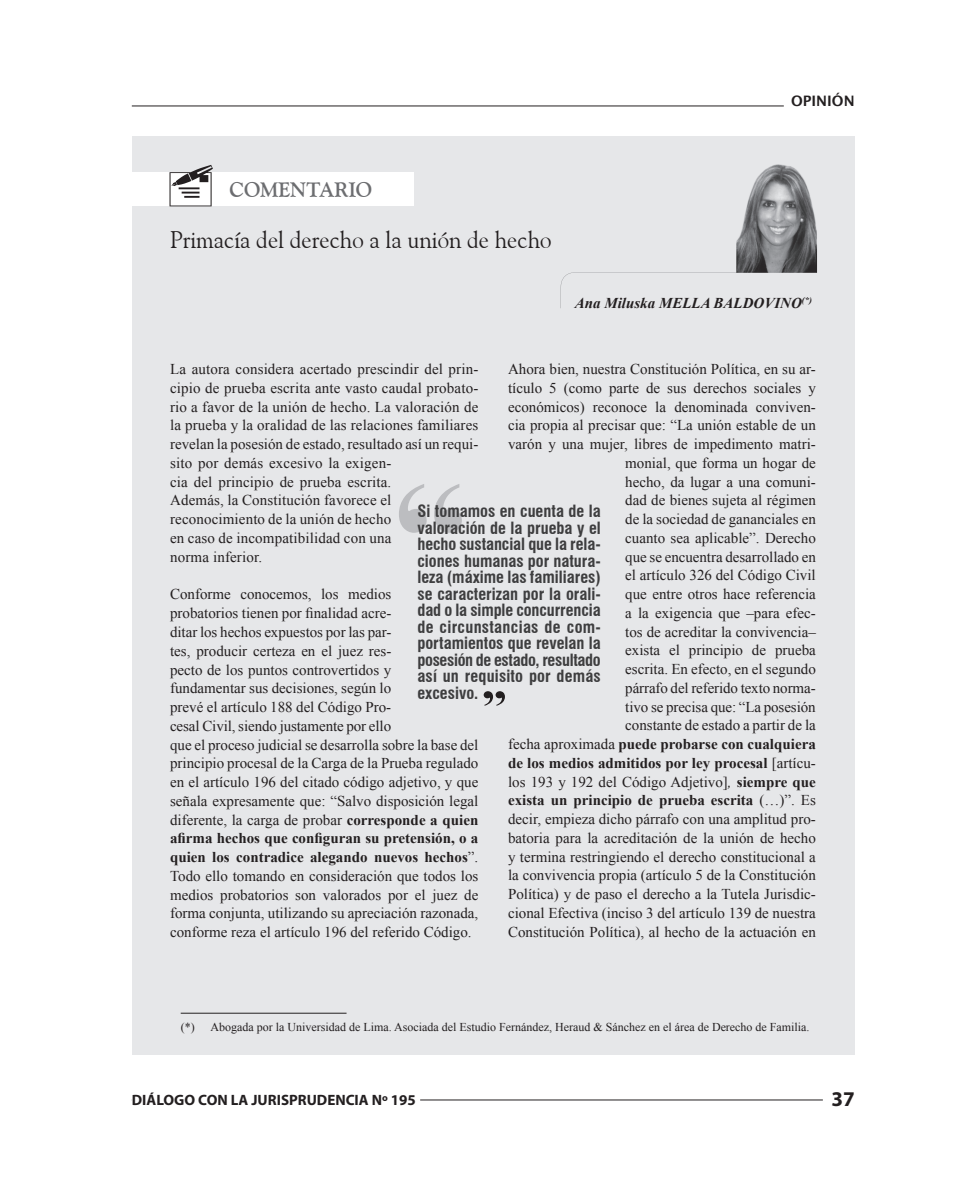
<style>
.page{position:relative;width:978px;height:1191px;background:#fff}
.page>*{position:absolute;margin:0;border:0;box-sizing:border-box;transform-origin:0 0}
.t1{font:700 150px "Times New Roman";color:#bcbdc0}
.t2{font:24px "Goudy Old Style BT";color:#231f20;scale:.96 1}
.t3{font:700 21px "Goudy Old Style BT";color:#6c6d70;scale:.96 1}
.t4{font:700 21px "Myriad Pro";color:#231f20}
.t5{font:700 condensed 16.5px/16.5px "Swiss 721 BT";color:#3e3e3f;text-align:justify}
.t6{font:15px/18.8px "Times New Roman";color:#231f20}
.t7{font:700 15px "Myriad Pro";color:#231f20}
.t8{font:italic 700 15px "Times New Roman";color:#231f20}
.t9{font:600 14.4px "Lucida Sans";color:#231f20}
.t10{font:12px "Times New Roman";color:#231f20}
.s1{font-weight:700}
.s2{font-style:italic}
</style>
<div class="page">
<hr style="left:132px;top:1099px;width:718px;height:1px;background:#231f20">
<div style="left:132px;top:1088px;width:288px;height:22px;background:#fff"></div>
<div style="left:823px;top:1087px;width:32px;height:23px;background:#fff"></div>
<hr style="left:132px;top:106px;width:652px;height:1px;background:#231f20">
<div style="left:132px;top:136px;width:723px;height:918px;background:#e6e7e9"></div>
<svg style="left:561px;top:272px;width:175px;height:13px"></svg>
<svg style="left:484px;top:691px;width:21px;height:15px"></svg>
<hr style="left:181px;top:1012px;width:166px;height:1px;background:#231f20">
<img style="left:736px;top:164px;width:81px;height:109px">
<div style="left:132px;top:172px;width:282px;height:34px;background:#fff"></div>
<svg style="left:170px;top:165px;width:43px;height:41px"></svg>
<p class="t9" style="left:791px;top:93px;width:65px">OPINIÓN</p>
<h3 class="t3" style="left:230px;top:177px;width:150px">COMENTARIO</h3>
<h2 class="t2" style="left:170px;top:225px;width:399px">Primacía del derecho a la unión de hecho</h2>
<p class="t8" style="left:575px;top:293px;width:239px">Ana Miluska MELLA BALDOVINO<sup>(*)</sup></p>
<p class="t6" style="left:170px;top:359px;width:310px">La autora considera acertado prescindir del prin&shy;cipio de prueba escrita ante vasto caudal probato&shy;rio a favor de la unión de hecho. La valoración de la prueba y la oralidad de las relaciones familiares revelan la posesión de estado, resultado así un requi&shy;sito por demás excesivo la exigen-<br>cia del principio de prueba escrita.<br>Además, la Constitución favorece el reconocimiento de la unión de hecho<br>en caso de incompatibilidad con una<br>norma inferior.</p>
<p class="t6" style="left:170px;top:584px;width:310px">Conforme conocemos, los medios<br>probatorios tienen por finalidad acre-<br>ditar los hechos expuestos por las par-<br>tes, producir certeza en el juez res-<br>pecto de los puntos controvertidos y<br>fundamentar sus decisiones, según lo<br>prevé el artículo 188 del Código Pro-<br>cesal Civil, siendo justamente por ello<br>que el proceso judicial se desarrolla sobre la base del principio procesal de la Carga de la Prueba regulado en el artículo 196 del citado código adjetivo, y que señala expresamente que: “Salvo disposición legal diferente, la carga de probar <span class="s1">corresponde a quien afirma hechos que configuran su pretensión, o a quien los contradice alegando nuevos hechos</span>”.<br>Todo ello tomando en consideración que todos los medios probatorios son valorados por el juez de forma conjunta, utilizando su apreciación razonada, conforme reza el artículo 196 del referido Código.</p>
<p class="t6" style="left:508px;top:359px;width:309px;text-align:right">Ahora bien, nuestra Constitución Política, en su ar&shy;tículo 5 (como parte de sus derechos sociales y económicos) reconoce la denominada conviven&shy;cia propia al precisar que: “La unión estable de un varón y una mujer, libres de impedimento matri&shy;monial, que forma un hogar de<br>hecho, da lugar a una comuni-<br>dad de bienes sujeta al régimen<br>de la sociedad de gananciales en<br>cuanto sea aplicable”. Derecho<br>que se encuentra desarrollado en<br>el artículo 326 del Código Civil<br>que entre otros hace referencia<br>a la exigencia que –para efec-<br>tos de acreditar la convivencia–<br>exista el principio de prueba<br>escrita. En efecto, en el segundo<br>párrafo del referido texto norma-<br>tivo se precisa que: “La posesión<br>constante de estado a partir de la<br>fecha aproximada <span class="s1">puede probarse con cualquiera de los medios admitidos por ley procesal</span> [artícu&shy;los 193 y 192 del Código Adjetivo]<span class="s2">,</span> <span class="s1">siempre que exista un principio de prueba escrita</span> (…)”. Es decir, empieza dicho párrafo con una amplitud pro&shy;batoria para la acreditación de la unión de hecho y termina restringiendo el derecho constitucional a la convivencia propia (artículo 5 de la Constitución Política) y de paso el derecho a la Tutela Jurisdic&shy;cional Efectiva (inciso 3 del artículo 139 de nuestra Constitución Política), al hecho de la actuación en</p>
<h1 class="t1" style="left:393px;top:427px;width:76px">“</h1>
<p class="t5" style="left:417px;top:503px;width:185px">Si tomamos en cuenta de la valoración de la prueba y el hecho sustancial que la rela&shy;ciones humanas por natura&shy;leza (máxime las familiares) se caracterizan por la orali&shy;dad o la simple concurrencia de circunstancias de com&shy;portamientos que revelan la posesión de estado, resultado así un requisito por demás excesivo.</p>
<p class="t10" style="left:181px;top:1018px;width:15px">(*)</p>
<p class="t10" style="left:210px;top:1018px;width:601px">Abogada por la Universidad de Lima. Asociada del Estudio Fernández, Heraud &amp; Sánchez en el área de Derecho de Familia.</p>
<p class="t7" style="left:132px;top:1090px;width:286px">DIÁLOGO CON LA JURISPRUDENCIA Nº 195</p>
<h3 class="t4" style="left:831px;top:1085px;width:25px">37</h3>
</div>
